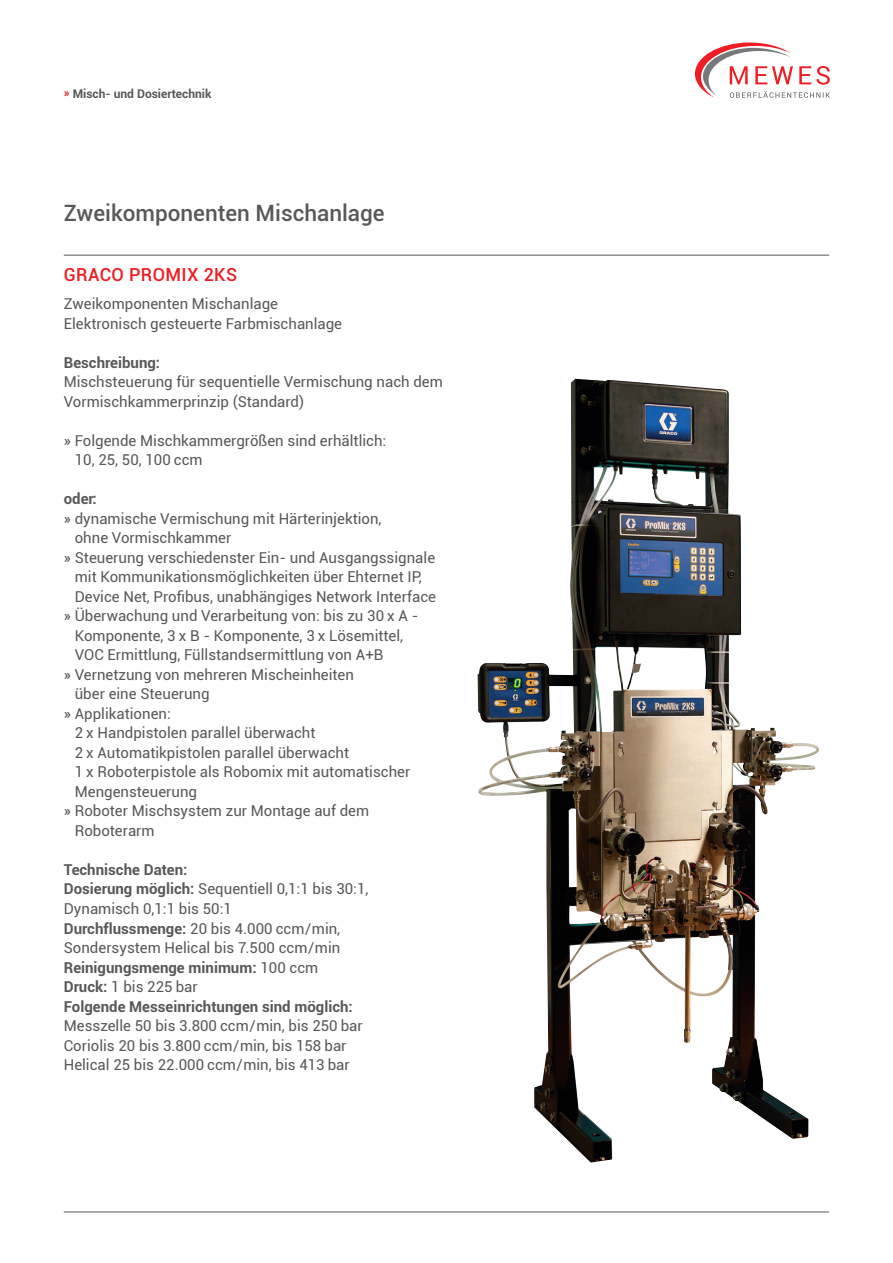
<style>
.page{position:relative;width:893px;height:1263px;background:#fff}
.page>*{position:absolute;margin:0;border:0;box-sizing:border-box;transform-origin:0 0}
.t1{font:500 22.5px "Roboto";color:#57585a}
.t2{font:500 18px "Roboto";letter-spacing:.02em;color:#ee1d23}
.t3{font:15px/19.5px "Roboto";color:#57585a}
.t4{font:700 15px/19.5px "Roboto";color:#57585a}
.t5{font:700 12px "Roboto";color:#57585a}
.s1{color:#ee1d23}
.s2{font-weight:500}
.s3{font-weight:400}
</style>
<div class="page">
<svg style="left:695px;top:43px;width:135px;height:55px"></svg>
<hr style="left:64px;top:255px;width:765px;height:1px;background:#57585a">
<hr style="left:64px;top:1212px;width:765px;height:1px;background:#57585a">
<img style="left:477px;top:383px;width:338px;height:780px">
<p class="t5" style="left:64px;top:85px;width:149px"><span class="s1">»</span> Misch- und Dosiertechnik</p>
<h1 class="t1" style="left:64px;top:197px;width:322px">Zweikomponenten Mischanlage</h1>
<p class="t2" style="left:64px;top:262px;width:175px">GRACO PROMIX 2KS</p>
<p class="t3" style="left:64px;top:294px;width:280px">Zweikomponenten Mischanlage<br>Elektronisch gesteuerte Farbmischanlage</p>
<p class="t4" style="left:64px;top:352px;width:98px">Beschreibung:</p>
<p class="t3" style="left:64px;top:372px;width:381px">Mischsteuerung für sequentielle Vermischung nach dem<br>Vormischkammerprinzip (Standard)</p>
<p class="t3" style="left:75px;top:430px;width:313px;text-indent:-11px"><span class="s2">»</span> Folgende Mischkammergrößen sind erhältlich:<br>10, 25, 50, 100 ccm</p>
<p class="t4" style="left:64px;top:489px;width:35px">oder:</p>
<p class="t3" style="left:64px;top:508px;width:319px"><span class="s2">»</span> dynamische Vermischung mit Härterinjektion,</p>
<p class="t3" style="left:75px;top:528px;width:158px">ohne Vormischkammer</p>
<p class="t3" style="left:64px;top:547px;width:373px"><span class="s2">»</span> Steuerung verschiedenster Ein- und Ausgangssignale</p>
<p class="t3" style="left:75px;top:567px;width:349px">mit Kommunikationsmöglichkeiten über Ehternet IP,</p>
<p class="t3" style="left:75px;top:586px;width:363px">Device Net, Profibus, unabhängiges Network Interface</p>
<p class="t3" style="left:64px;top:606px;width:356px"><span class="s2">»</span> Überwachung und Verarbeitung von: bis zu 30 x A -</p>
<p class="t3" style="left:75px;top:625px;width:330px">Komponente, 3 x B - Komponente, 3 x Lösemittel,</p>
<p class="t3" style="left:75px;top:645px;width:310px">VOC Ermittlung, Füllstandsermittlung von A+B</p>
<p class="t3" style="left:64px;top:664px;width:292px"><span class="s2">»</span> Vernetzung von mehreren Mischeinheiten</p>
<p class="t3" style="left:75px;top:684px;width:136px">über eine Steuerung</p>
<p class="t3" style="left:64px;top:703px;width:109px"><span class="s2">»</span> Applikationen:</p>
<p class="t3" style="left:75px;top:723px;width:242px">2 x Handpistolen parallel überwacht</p>
<p class="t3" style="left:75px;top:742px;width:276px">2 x Automatikpistolen parallel überwacht</p>
<p class="t3" style="left:75px;top:762px;width:337px">1 x Roboterpistole als Robomix mit automatischer</p>
<p class="t3" style="left:75px;top:781px;width:124px">Mengensteuerung</p>
<p class="t3" style="left:64px;top:801px;width:307px"><span class="s2">»</span> Roboter Mischsystem zur Montage auf dem</p>
<p class="t3" style="left:75px;top:820px;width:81px">Roboterarm</p>
<p class="t4" style="left:64px;top:859px;width:306px">Technische Daten:<br>Dosierung möglich: <span class="s3">Sequentiell 0,1:1 bis 30:1, Dynamisch 0,1:1 bis 50:1<br></span>Durchflussmenge: <span class="s3">20 bis 4.000 ccm/min, Sondersystem Helical bis 7.500 ccm/min </span>Reinigungsmenge minimum: <span class="s3">100 ccm<br></span>Druck: <span class="s3">1 bis 225 bar<br></span>Folgende Messeinrichtungen sind möglich:</p>
<p class="t3" style="left:64px;top:1015px;width:300px">Messzelle 50 bis 3.800 ccm/min, bis 250 bar<br>Coriolis 20 bis 3.800 ccm/min, bis 158 bar<br>Helical 25 bis 22.000 ccm/min, bis 413 bar</p>
</div>
